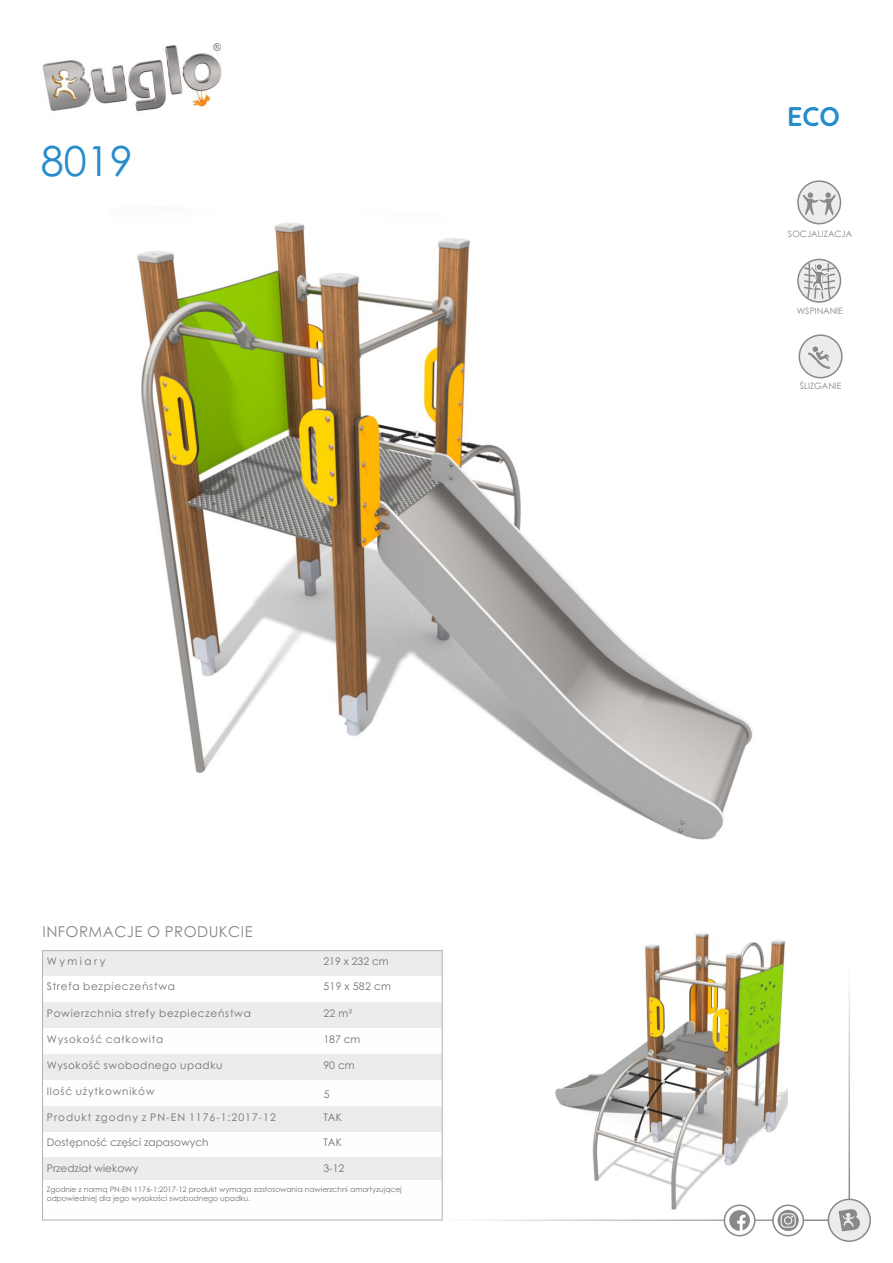
<style>
.page{position:relative;width:893px;height:1263px;background:#fff}
.page>*{position:absolute;margin:0;border:0;box-sizing:border-box;transform-origin:0 0}
.t1{font:41.4px "Century Gothic";color:#278ccc}
.t2{font:700 27px "Quicksand";color:#278ccc}
.t3{font:15px "Century Gothic";letter-spacing:.03em;color:#898989}
.t4{font:10.5px "Century Gothic";letter-spacing:.065em;color:#727271}
.t5{font:10.5px "Century Gothic";color:#727271}
.t6{font:10.5px "Century Gothic";letter-spacing:.095em;color:#727271}
.t7{font:10.5px "Century Gothic";letter-spacing:.235em;color:#727271}
.t8{font:8.7px "Century Gothic";color:#898989}
.t9{font:7.5px/9px "Century Gothic";color:#727271}
</style>
<div class="page">
<img style="left:555px;top:933px;width:233px;height:280px">
<hr style="left:442px;top:1219px;width:387px;height:2px;background:#898989">
<img style="left:42px;top:43px;width:180px;height:68px">
<svg style="left:797px;top:180px;width:44px;height:44px"></svg>
<svg style="left:803px;top:192px;width:33px;height:23px"></svg>
<svg style="left:797px;top:259px;width:44px;height:44px"></svg>
<svg style="left:803px;top:262px;width:33px;height:38px"></svg>
<svg style="left:816px;top:264px;width:7px;height:6px"></svg>
<div style="left:828px;top:1198px;width:43px;height:44px;background:#ebecec;border:2px solid #898989;border-radius:50%"></div>
<svg style="left:839px;top:1209px;width:21px;height:22px"></svg>
<svg style="left:724px;top:1204px;width:31px;height:32px"></svg>
<svg style="left:729px;top:1210px;width:21px;height:21px"></svg>
<svg style="left:772px;top:1204px;width:32px;height:32px"></svg>
<svg style="left:778px;top:1210px;width:21px;height:21px"></svg>
<svg style="left:781px;top:1213px;width:15px;height:14px"></svg>
<hr style="left:848px;top:963px;width:2px;height:236px;background:#898989">
<div style="left:43px;top:950px;width:276px;height:26px;background:#ebecec"></div>
<div style="left:319px;top:950px;width:123px;height:26px;background:#ebecec"></div>
<div style="left:43px;top:1002px;width:276px;height:26px;background:#ebecec"></div>
<div style="left:319px;top:1002px;width:123px;height:26px;background:#ebecec"></div>
<div style="left:43px;top:1054px;width:276px;height:26px;background:#ebecec"></div>
<div style="left:319px;top:1054px;width:123px;height:26px;background:#ebecec"></div>
<div style="left:43px;top:1106px;width:276px;height:26px;background:#ebecec"></div>
<div style="left:319px;top:1106px;width:123px;height:26px;background:#ebecec"></div>
<div style="left:43px;top:1158px;width:276px;height:23px;background:#ebecec"></div>
<div style="left:319px;top:1158px;width:123px;height:23px;background:#ebecec"></div>
<hr style="left:42px;top:950px;width:1px;height:270px;background:#b2b3b3">
<hr style="left:442px;top:1181px;width:1px;height:39px;background:#b2b3b3">
<hr style="left:442px;top:950px;width:1px;height:231px;background:#b2b3b3">
<hr style="left:42px;top:1220px;width:401px;height:1px;background:#b2b3b3">
<hr style="left:42px;top:950px;width:401px;height:1px;background:#b2b3b3">
<svg style="left:798px;top:334px;width:45px;height:44px"></svg>
<svg style="left:806px;top:346px;width:26px;height:24px"></svg>
<img style="left:137px;top:223px;width:616px;height:617px">
<h1 class="t1" style="left:41px;top:145px;width:93px">8019</h1>
<h3 class="t3" style="left:43px;top:925px;width:212px">INFORMACJE O PRODUKCIE</h3>
<p class="t7" style="left:47px;top:957px;width:60px">Wymiary</p>
<p class="t4" style="left:323px;top:957px;width:67px">219 x 232 cm</p>
<p class="t4" style="left:47px;top:982px;width:130px">Strefa bezpieczeństwa</p>
<p class="t4" style="left:323px;top:982px;width:69px">519 x 582 cm</p>
<p class="t4" style="left:47px;top:1009px;width:206px">Powierzchnia strefy bezpieczeństwa</p>
<p class="t4" style="left:323px;top:1009px;width:30px">22 m²</p>
<p class="t4" style="left:47px;top:1035px;width:118px">Wysokość całkowita</p>
<p class="t4" style="left:323px;top:1035px;width:39px">187 cm</p>
<p class="t4" style="left:47px;top:1061px;width:177px">Wysokość swobodnego upadku</p>
<p class="t4" style="left:323px;top:1061px;width:33px">90 cm</p>
<p class="t4" style="left:47px;top:1087px;width:109px">Ilość użytkowników</p>
<p class="t6" style="left:47px;top:1113px;width:231px">Produkt zgodny z PN-EN 1176-1:2017-12</p>
<p class="t4" style="left:323px;top:1113px;width:20px">TAK</p>
<p class="t5" style="left:47px;top:1138px;width:163px">Dostępność części zapasowych</p>
<p class="t4" style="left:323px;top:1138px;width:20px">TAK</p>
<p class="t5" style="left:47px;top:1164px;width:93px">Przedział wiekowy</p>
<p class="t4" style="left:323px;top:1164px;width:22px">3-12</p>
<p class="t9" style="left:47px;top:1186px;width:356px">Zgodnie z normą PN-EN 1176-1:2017-12 produkt wymaga zastosowania nawierzchni amortyzującej odpowiedniej dla jego wysokości swobodnego upadku.</p>
<p class="t4" style="left:324px;top:1090px;width:7px">5</p>
<h2 class="t2" style="left:787px;top:99px;width:54px">ECO</h2>
<p class="t8" style="left:788px;top:230px;width:66px">SOCJALIZACJA</p>
<p class="t8" style="left:797px;top:308px;width:48px">WSPINANIE</p>
<p class="t8" style="left:800px;top:382px;width:43px">ŚLIZGANIE</p>
</div>
